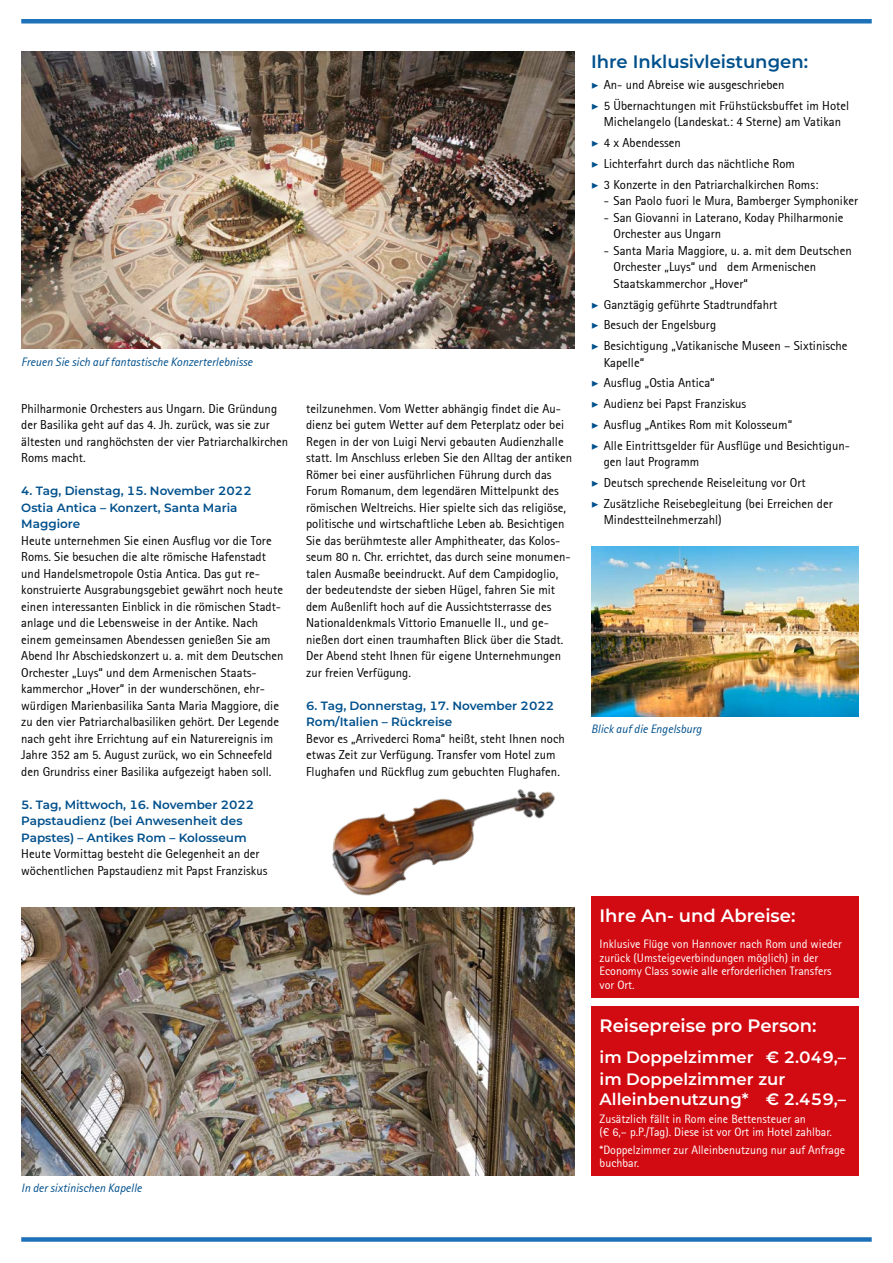
<style>
.page{position:relative;width:893px;height:1263px;background:#fff}
.page>*{position:absolute;margin:0;border:0;box-sizing:border-box;transform-origin:0 0}
.t1{font:600 18px "Montserrat";color:#fff}
.t2{font:600 18px "Montserrat";color:#00508c}
.t3{font:600 16.5px/22.5px "Montserrat";color:#fff}
.t4{font:12.75px/16.5px "Rotis Sans Serif";color:#000}
.t5{font:12px/13.5px "Rotis Sans Serif";color:#fff}
.t6{font:600 12px/16.5px "Montserrat";color:#00508c}
.t7{font:italic 12px "Rotis Sans Serif";color:#00508c}
.s1{font-family:"Minion Pro";font-weight:700;font-style:italic;color:#00508c}
</style>
<div class="page">
<div style="left:21px;top:19px;width:851px;height:5px;background:#1d71b8"></div>
<div style="left:21px;top:1237px;width:851px;height:5px;background:#1d71b8"></div>
<div style="left:591px;top:1006px;width:268px;height:170px;background:#d20a11"></div>
<div style="left:591px;top:896px;width:268px;height:101px;background:#d20a11"></div>
<img style="left:21px;top:51px;width:553px;height:298px">
<img style="left:21px;top:908px;width:553px;height:268px">
<img style="left:591px;top:546px;width:268px;height:170px">
<img style="left:306px;top:789px;width:262px;height:170px">
<p class="t7" style="left:21px;top:354px;width:233px">Freuen Sie sich auf fantastische Konzerterlebnisse</p>
<p class="t4" style="left:21px;top:400px;width:268px">Philharmonie Orchesters aus Ungarn. Die Gründung der Basilika geht auf das 4. Jh. zurück, was sie zur ältesten und ranghöchsten der vier Patriarchalkirchen Roms macht.</p>
<p class="t6" style="left:21px;top:482px;width:232px">4. Tag, Dienstag, 15. November 2022<br>Ostia Antica – Konzert, Santa Maria<br>Maggiore</p>
<p class="t4" style="left:21px;top:532px;width:264px">Heute unternehmen Sie einen Ausflug vor die Tore Roms. Sie besuchen die alte römische Hafenstadt und Handelsmetropole Ostia Antica. Das gut re&shy;konstruierte Ausgrabungsgebiet gewährt noch heute einen interessanten Einblick in die römischen Stadt&shy;anlage und die Lebensweise in der Antike. Nach einem gemeinsamen Abendessen genießen Sie am Abend Ihr Abschiedskonzert u. a. mit dem Deutschen Orchester „Luys“ und dem Armenischen Staats&shy;kammerchor „Hover“ in der wunderschönen, ehr&shy;würdigen Marienbasilika Santa Maria Maggiore, die zu den vier Patriarchalbasiliken gehört. Der Legende nach geht ihre Errichtung auf ein Naturereignis im Jahre 352 am 5. August zurück, wo ein Schneefeld den Grundriss einer Basilika aufgezeigt haben soll.</p>
<p class="t6" style="left:21px;top:796px;width:235px">5. Tag, Mittwoch, 16. November 2022<br>Papstaudienz (bei Anwesenheit des<br>Papstes) – Antikes Rom – Kolosseum</p>
<p class="t4" style="left:21px;top:846px;width:248px">Heute Vormittag besteht die Gelegenheit an der wöchentlichen Papstaudienz mit Papst Franziskus</p>
<p class="t4" style="left:306px;top:400px;width:268px">teilzunehmen. Vom Wetter abhängig findet die Au&shy;dienz bei gutem Wetter auf dem Peterplatz oder bei Regen in der von Luigi Nervi gebauten Audienzhalle statt. Im Anschluss erleben Sie den Alltag der antiken Römer bei einer ausführlichen Führung durch das Forum Romanum, dem legendären Mittelpunkt des römischen Weltreichs. Hier spielte sich das religiöse, politische und wirtschaftliche Leben ab. Besichtigen Sie das berühmteste aller Amphitheater, das Kolos&shy;seum 80 n. Chr. errichtet, das durch seine monumen&shy;talen Ausmaße beeindruckt. Auf dem Campidoglio, der bedeutendste der sieben Hügel, fahren Sie mit dem Außenlift hoch auf die Aussichtsterrasse des Nationaldenkmals Vittorio Emanuelle II., und ge&shy;nießen dort einen traumhaften Blick über die Stadt.<br>Der Abend steht Ihnen für eigene Unternehmungen zur freien Verfügung.</p>
<p class="t6" style="left:306px;top:697px;width:250px">6. Tag, Donnerstag, 17. November 2022<br>Rom/Italien – Rückreise</p>
<p class="t4" style="left:306px;top:730px;width:260px">Bevor es „Arrivederci Roma“ heißt, steht Ihnen noch etwas Zeit zur Verfügung. Transfer vom Hotel zum<br>Flughafen und Rückflug zum gebuchten Flughafen.</p>
<p class="t7" style="left:21px;top:1181px;width:122px">In der sixtinischen Kapelle</p>
<h1 class="t2" style="left:591px;top:49px;width:219px">Ihre Inklusivleistungen:</h1>
<p class="t4" style="left:591px;top:74px;width:260px;line-height:20.7px"><span class="s1">▶</span> An- und Abreise wie ausgeschrieben<br><span class="s1">▶</span> 5 Übernachtungen mit Frühstücksbuffet im Hotel</p>
<p class="t4" style="left:591px;top:112px;width:251px;line-height:20.7px;text-indent:13px">Michelangelo (Landeskat.: 4 Sterne) am Vatikan <span class="s1">▶</span> 4 x Abendessen<br><span class="s1">▶</span> Lichterfahrt durch das nächtliche Rom<br><span class="s1">▶</span> 3 Konzerte in den Patriarchalkirchen Roms:</p>
<p class="t4" style="left:604px;top:193px;width:256px">- San Paolo fuori le Mura, Bamberger Symphoniker</p>
<p class="t4" style="left:614px;top:209px;width:231px;text-indent:-10px">- San Giovanni in Laterano, Koday Philharmonie<br>Orchester aus Ungarn</p>
<p class="t4" style="left:613px;top:242px;width:240px;text-indent:-10px">- Santa Maria Maggiore, u. a. mit dem Deutschen<br>Orchester „Luys“ und dem Armenischen<br>Staatskammerchor „Hover“</p>
<p class="t4" style="left:591px;top:294px;width:258px;line-height:20.7px"><span class="s1">▶</span> Ganztägig geführte Stadtrundfahrt<br><span class="s1">▶</span> Besuch der Engelsburg<br><span class="s1">▶</span> Besichtigung „Vatikanische Museen – Sixtinische</p>
<p class="t4" style="left:591px;top:352px;width:260px;line-height:20.7px;text-indent:13px">Kapelle“<br><span class="s1">▶</span> Ausflug „Ostia Antica“<br><span class="s1">▶</span> Audienz bei Papst Franziskus<br><span class="s1">▶</span> Ausflug „Antikes Rom mit Kolosseum“<br><span class="s1">▶</span> Alle Eintrittsgelder für Ausflüge und Besichtigun-</p>
<p class="t4" style="left:591px;top:451px;width:243px;line-height:20.7px;text-indent:13px">gen laut Programm<br><span class="s1">▶</span> Deutsch sprechende Reiseleitung vor Ort<br><span class="s1">▶</span> Zusätzliche Reisebegleitung (bei Erreichen der</p>
<p class="t4" style="left:604px;top:511px;width:120px">Mindestteilnehmerzahl)</p>
<p class="t7" style="left:591px;top:722px;width:112px">Blick auf die Engelsburg</p>
<h1 class="t1" style="left:600px;top:903px;width:197px">Ihre An- und Abreise:</h1>
<p class="t5" style="left:600px;top:937px;width:244px">Inklusive Flüge von Hannover nach Rom und wieder zurück (Umsteigeverbindungen möglich) in der Economy Class sowie alle erforderlichen Transfers vor Ort.</p>
<h1 class="t1" style="left:600px;top:1013px;width:219px">Reisepreise pro Person:</h1>
<p class="t3" style="left:600px;top:1045px;width:248px">im Doppelzimmer € 2.049,– im Doppelzimmer zur</p>
<p class="t3" style="left:600px;top:1087px;width:248px">Alleinbenutzung* € 2.459,–</p>
<p class="t5" style="left:600px;top:1112px;width:234px">Zusätzlich fällt in Rom eine Bettensteuer an<br>(€ 6,– p.P./Tag). Diese ist vor Ort im Hotel zahlbar.</p>
<p class="t5" style="left:600px;top:1143px;width:247px">*Doppelzimmer zur Alleinbenutzung nur auf Anfrage buchbar.</p>
</div>
